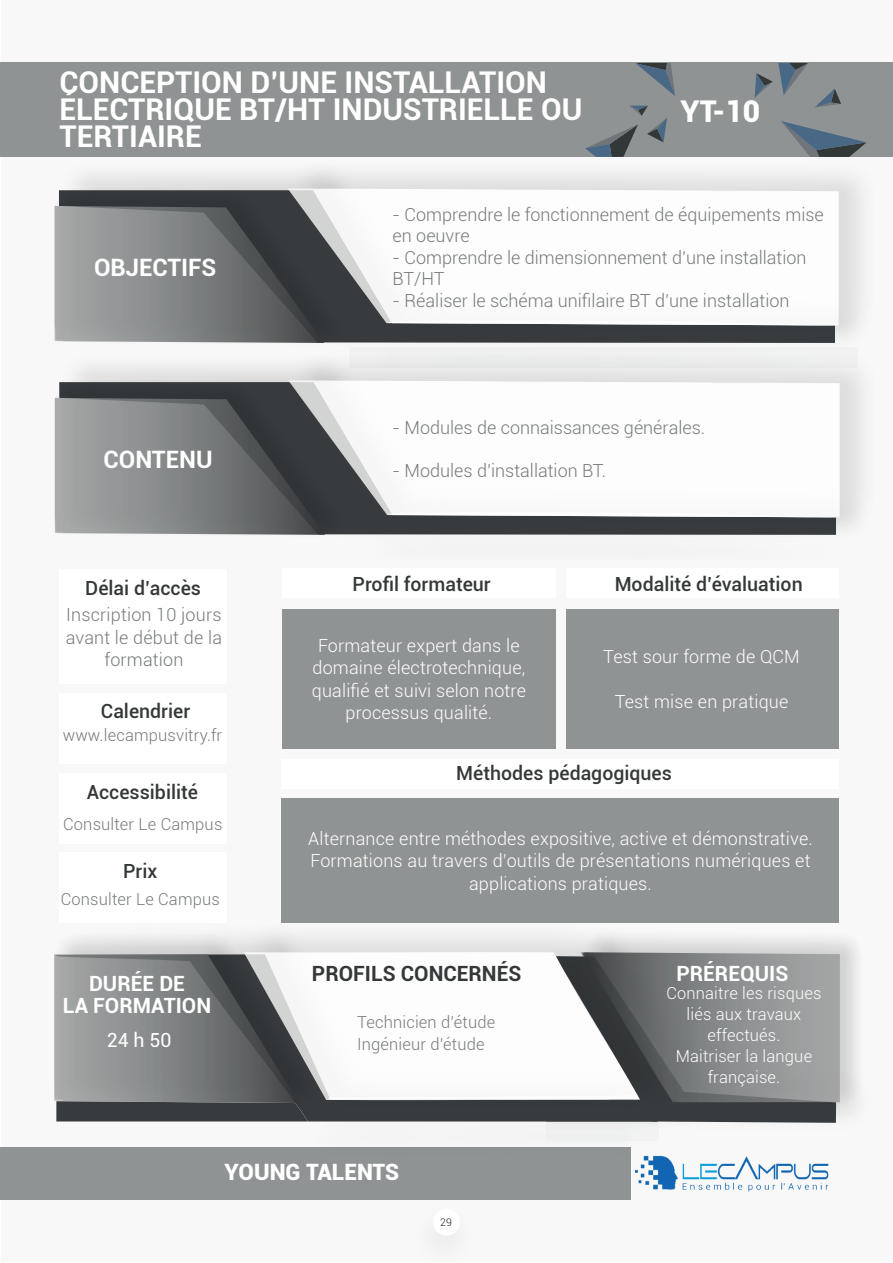
<style>
.page{position:relative;width:893px;height:1263px;background:#fff}
.page>*{position:absolute;margin:0;border:0;box-sizing:border-box;transform-origin:0 0}
.t1{font:700 30px/27px "Roboto";color:#fff}
.t2{font:900 30px "Roboto";color:#fff}
.t3{font:700 24px "Roboto";color:#fff}
.t4{font:900 22.5px "Roboto";color:#fff}
.t5{font:700 21px/22.5px "Roboto";color:#fff;text-align:center}
.t6{font:700 21px "Roboto";color:#343839}
.t7{font:500 19.5px "Roboto";color:#343839}
.t8{font:19.5px "Roboto";color:#fff}
.t9{font:300 18px/22.5px "Roboto";letter-spacing:.01em;color:#fff;text-align:center}
.t10{font:300 18px/22.5px "Roboto";color:#767a7b}
.t11{font:300 16.5px/22.5px "Roboto";letter-spacing:.01em;color:#767a7b}
.t12{font:300 16.5px/21px "Roboto";letter-spacing:.01em;color:#fff;text-align:center}
.t13{font:300 10.5px "Roboto";color:#231f20}
</style>
<div class="page">
<div style="left:1px;top:1px;width:891px;height:1261px;background:#f8f8f8"></div>
<div style="left:0;top:63px;width:893px;height:94px;background:#909394"></div>
<div style="left:59px;top:569px;width:167px;height:115px;background:#fff"></div>
<div style="left:59px;top:693px;width:167px;height:71px;background:#fff"></div>
<div style="left:59px;top:773px;width:167px;height:70px;background:#fff"></div>
<div style="left:59px;top:853px;width:167px;height:70px;background:#fff"></div>
<div style="left:282px;top:569px;width:274px;height:29px;background:#fff"></div>
<div style="left:567px;top:568px;width:272px;height:30px;background:#fff"></div>
<div style="left:567px;top:609px;width:272px;height:139px;background:#909394"></div>
<div style="left:282px;top:609px;width:274px;height:139px;background:#909394"></div>
<div style="left:282px;top:759px;width:557px;height:29px;background:#fff"></div>
<div style="left:282px;top:798px;width:557px;height:124px;background:#909394"></div>
<div style="left:0;top:1147px;width:630px;height:52px;background:#909394"></div>
<img style="left:636px;top:1155px;width:193px;height:37px">
<div style="left:408px;top:1200px;width:72px;height:63px;background:#f7f7f7"></div>
<div style="left:433px;top:1209px;width:27px;height:26px;background:#fff;border-radius:50%"></div>
<svg style="left:585px;top:106px;width:82px;height:50px"></svg>
<svg style="left:781px;top:121px;width:86px;height:35px"></svg>
<svg style="left:815px;top:89px;width:26px;height:18px"></svg>
<svg style="left:636px;top:63px;width:39px;height:33px"></svg>
<svg style="left:755px;top:63px;width:53px;height:35px"></svg>
<img style="left:289px;top:1117px;width:369px;height:40px">
<img style="left:546px;top:1115px;width:300px;height:25px">
<svg style="left:556px;top:1115px;width:280px;height:8px;background:#515355"></svg>
<img style="left:686px;top:922px;width:173px;height:193px">
<svg style="left:686px;top:952px;width:154px;height:150px;background:#919394"></svg>
<img style="left:281px;top:918px;width:405px;height:199px">
<svg style="left:332px;top:952px;width:308px;height:148px"></svg>
<img style="left:61px;top:922px;width:271px;height:194px">
<svg style="left:54px;top:954px;width:254px;height:167px;background:#7a7c7d"></svg>
<img style="left:55px;top:176px;width:295px;height:167px">
<svg style="left:54px;top:206px;width:270px;height:137px;background:#828586"></svg>
<img style="left:350px;top:341px;width:485px;height:2px">
<img style="left:278px;top:156px;width:584px;height:185px">
<svg style="left:287px;top:188px;width:552px;height:137px"></svg>
<img style="left:54px;top:368px;width:296px;height:167px">
<svg style="left:55px;top:398px;width:270px;height:137px;background:#808283"></svg>
<img style="left:350px;top:533px;width:486px;height:2px">
<img style="left:278px;top:354px;width:585px;height:179px">
<svg style="left:288px;top:380px;width:552px;height:137px"></svg>
<h1 class="t1" style="left:60px;top:67px;width:524px">CONCEPTION D’UNE INSTALLATION<br>ÉLECTRIQUE BT/HT INDUSTRIELLE OU<br>TERTIAIRE</h1>
<h1 class="t2" style="left:680px;top:90px;width:81px">YT-10</h1>
<h2 class="t3" style="left:94px;top:250px;width:124px">OBJECTIFS</h2>
<h2 class="t3" style="left:104px;top:443px;width:110px">CONTENU</h2>
<p class="t7" style="left:85px;top:574px;width:117px">Délai d’accès</p>
<p class="t10" style="left:66px;top:603px;width:158px;text-align:center">Inscription 10 jours avant le début de la formation</p>
<p class="t7" style="left:101px;top:697px;width:91px">Calendrier</p>
<p class="t11" style="left:63px;top:723px;width:161px">www.lecampusvitry.fr</p>
<p class="t7" style="left:87px;top:779px;width:113px">Accessibilité</p>
<p class="t11" style="left:63px;top:812px;width:161px">Consulter Le Campus</p>
<p class="t7" style="left:123px;top:858px;width:36px">Prix</p>
<p class="t11" style="left:61px;top:888px;width:161px">Consulter Le Campus</p>
<p class="t5" style="left:63px;top:971px;width:150px">DURÉE DE<br>LA FORMATION</p>
<p class="t8" style="left:107px;top:1026px;width:66px">24 h 50</p>
<p class="t10" style="left:393px;top:203px;width:433px;line-height:21.6px">- Comprendre le fonctionnement de équipements mise en oeuvre</p>
<p class="t10" style="left:393px;top:246px;width:415px;line-height:21.6px">- Comprendre le dimensionnement d’une installation<br>BT/HT</p>
<p class="t10" style="left:393px;top:289px;width:398px">- Réaliser le schéma unifilaire BT d’une installation</p>
<p class="t10" style="left:393px;top:416px;width:314px">- Modules de connaissances générales.</p>
<p class="t10" style="left:393px;top:459px;width:215px">- Modules d’installation BT.</p>
<p class="t7" style="left:353px;top:570px;width:140px">Profil formateur</p>
<p class="t7" style="left:615px;top:571px;width:190px">Modalité d’évaluation</p>
<p class="t9" style="left:312px;top:634px;width:216px">Formateur expert dans le domaine électrotechnique, qualifié et suivi selon notre processus qualité.</p>
<p class="t9" style="left:603px;top:645px;width:198px">Test sour forme de QCM</p>
<p class="t9" style="left:615px;top:690px;width:175px">Test mise en pratique</p>
<p class="t7" style="left:456px;top:759px;width:217px">Méthodes pédagogiques</p>
<p class="t9" style="left:308px;top:826px;width:506px">Alternance entre méthodes expositive, active et démonstrative.<br>Formations au travers d’outils de présentations numériques et applications pratiques.</p>
<p class="t6" style="left:312px;top:959px;width:211px">PROFILS CONCERNÉS</p>
<p class="t5" style="left:676px;top:961px;width:113px">PRÉREQUIS</p>
<p class="t11" style="left:357px;top:1010px;width:140px">Technicien d’étude<br>Ingénieur d’étude</p>
<p class="t12" style="left:666px;top:982px;width:157px">Connaitre les risques liés aux travaux effectués.<br>Maitriser la langue française.</p>
<p class="t4" style="left:225px;top:1156px;width:176px">YOUNG TALENTS</p>
<p class="t13" style="left:440px;top:1215px;width:13px">29</p>
</div>
